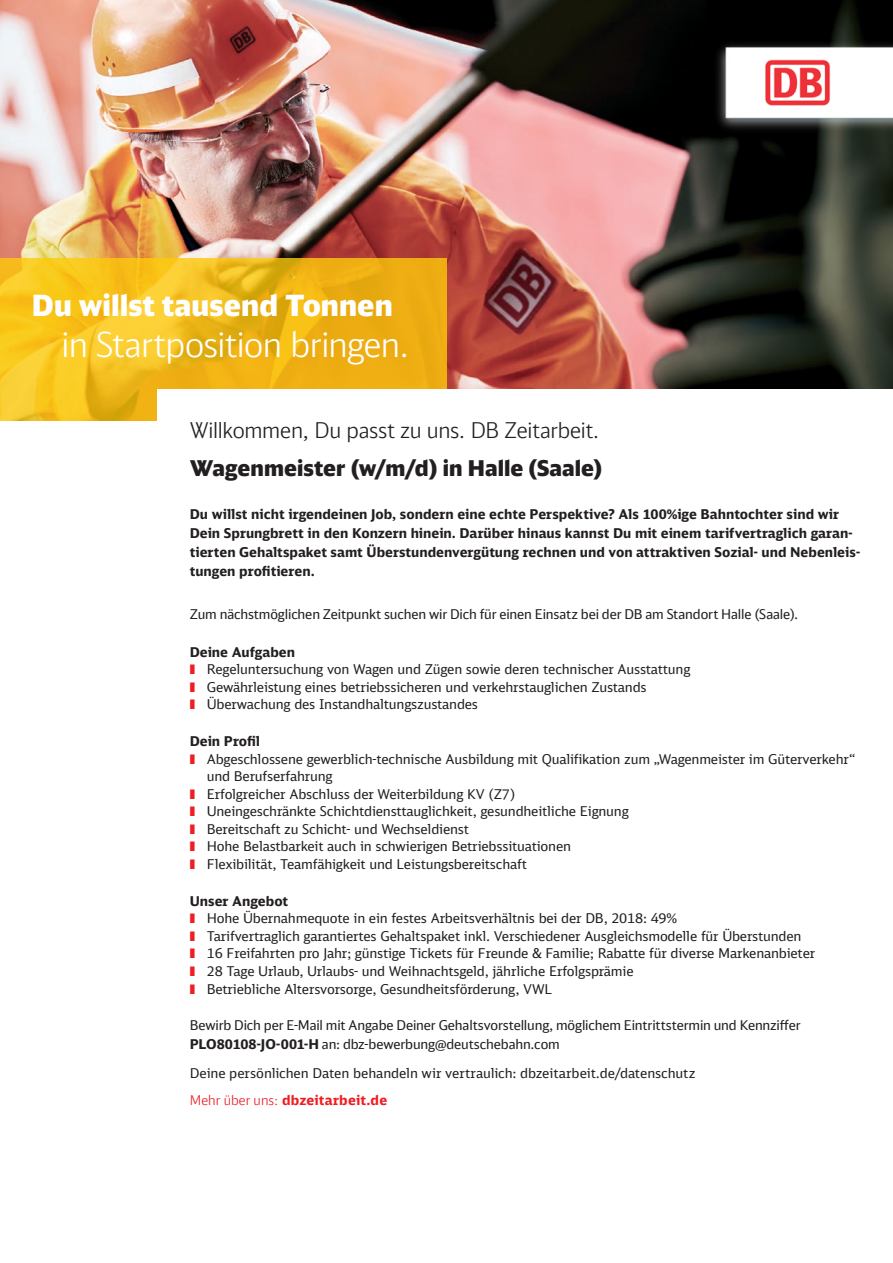
<style>
.page{position:relative;width:893px;height:1263px;background:#fff}
.page>*{position:absolute;margin:0;border:0;box-sizing:border-box;transform-origin:0 0}
.t1{font:300 34.65px "DB Head";letter-spacing:-.01em;color:#fff}
.t2{font:900 29.25px "DB Head";letter-spacing:.005em;color:#fff}
.t3{font:300 21.75px "DB Head";letter-spacing:-.01em;color:#231f20}
.t4{font:900 21.75px "DB Head";letter-spacing:.005em;color:#231f20}
.t5{font:13.5px/17.5px "DB Sans";letter-spacing:-.015em;color:#231f20}
.t6{font:700 13.5px/18.9px "DB Sans";color:#231f20}
.t7{font:13.5px/18.9px "DB Head";letter-spacing:-.01em;color:#231f20}
.s1{font-weight:700}
.s2{color:#ee1d23}
.s3{font-family:"DB Sans";font-weight:700}
.s4{font-family:"DB Head";font-weight:300;color:#ee1d23}
.s5{font-weight:700;color:#ee1d23}
</style>
<div class="page">
<img style="left:0;top:0;width:893px;height:389px">
<svg style="left:0;top:258px;width:446px;height:163px;background:#f1b91a"></svg>
<div style="left:158px;top:389px;width:735px;height:33px;background:#fff"></div>
<img style="left:495px;top:0;width:398px;height:166px">
<h2 class="t2" style="left:32px;top:286px;width:362px">Du willst tausend Tonnen</h2>
<h1 class="t1" style="left:62px;top:323px;width:350px">in Startposition bringen.</h1>
<h3 class="t3" style="left:190px;top:417px;width:411px">Willkommen, Du passt zu uns. DB Zeitarbeit.</h3>
<h3 class="t4" style="left:190px;top:454px;width:414px">Wagenmeister (w/m/d) in Halle (Saale)</h3>
<p class="t6" style="left:190px;top:504px;width:672px">Du willst nicht irgendeinen Job, sondern eine echte Perspektive? Als 100%ige Bahntochter sind wir Dein Sprungbrett in den Konzern hinein. Darüber hinaus kannst Du mit einem tarifvertraglich garan&shy;tierten Gehaltspaket samt Überstundenvergütung rechnen und von attraktiven Sozial- und Nebenleis&shy;tungen profitieren.</p>
<p class="t7" style="left:190px;top:604px;width:610px">Zum nächstmöglichen Zeitpunkt suchen wir Dich für einen Einsatz bei der DB am Standort Halle (Saale).</p>
<p class="t5" style="left:190px;top:643px;width:502px"><span class="s1">Deine Aufgaben<br></span><span class="s2">❚</span> Regeluntersuchung von Wagen und Zügen sowie deren technischer Ausstattung <span class="s2">❚</span> Gewährleistung eines betriebssicheren und verkehrstauglichen Zustands<br><span class="s2">❚</span> Überwachung des Instandhaltungszustandes</p>
<p class="t6" style="left:190px;top:731px;width:72px">Dein Profil</p>
<p class="t5" style="left:190px;top:750px;width:667px"><span class="s2">❚</span> Abgeschlossene gewerblich-technische Ausbildung mit Qualifikation zum „Wagenmeister im Güterverkehr“</p>
<p class="t5" style="left:207px;top:767px;width:127px">und Berufserfahrung</p>
<p class="t5" style="left:190px;top:785px;width:327px"><span class="s2">❚</span> Erfolgreicher Abschluss der Weiterbildung KV (Z7)</p>
<p class="t5" style="left:190px;top:802px;width:441px"><span class="s2">❚</span> Uneingeschränkte Schichtdiensttauglichkeit, gesundheitliche Eignung</p>
<p class="t5" style="left:190px;top:820px;width:281px"><span class="s2">❚</span> Bereitschaft zu Schicht- und Wechseldienst</p>
<p class="t5" style="left:190px;top:838px;width:383px"><span class="s2">❚</span> Hohe Belastbarkeit auch in schwierigen Betriebssituationen</p>
<p class="t5" style="left:190px;top:855px;width:339px"><span class="s2">❚</span> Flexibilität, Teamfähigkeit und Leistungsbereitschaft</p>
<p class="t5" style="left:190px;top:892px;width:627px"><span class="s1">Unser Angebot<br></span><span class="s2">❚</span> Hohe Übernahmequote in ein festes Arbeitsverhältnis bei der DB, 2018: 49%<br><span class="s2">❚</span> Tarifvertraglich garantiertes Gehaltspaket inkl. Verschiedener Ausgleichsmodelle für Überstunden<br><span class="s2">❚</span> 16 Freifahrten pro Jahr; günstige Tickets für Freunde &amp; Familie; Rabatte für diverse Markenanbieter <span class="s2">❚</span> 28 Tage Urlaub, Urlaubs- und Weihnachtsgeld, jährliche Erfolgsprämie<br><span class="s2">❚</span> Betriebliche Altersvorsorge, Gesundheitsförderung, VWL</p>
<p class="t7" style="left:190px;top:1016px;width:612px">Bewirb Dich per E-Mail mit Angabe Deiner Gehaltsvorstellung, möglichem Eintrittstermin und Kennziffer<br><span class="s3">PLO80108-JO-001-H</span> an: dbz-bewerbung@deutschebahn.com</p>
<p class="t5" style="left:190px;top:1059px;width:507px;line-height:27.8px">Deine persönlichen Daten behandeln wir vertraulich: dbzeitarbeit.de/datenschutz<br><span class="s4">Mehr über uns:</span> <span class="s5">dbzeitarbeit.de</span></p>
</div>
